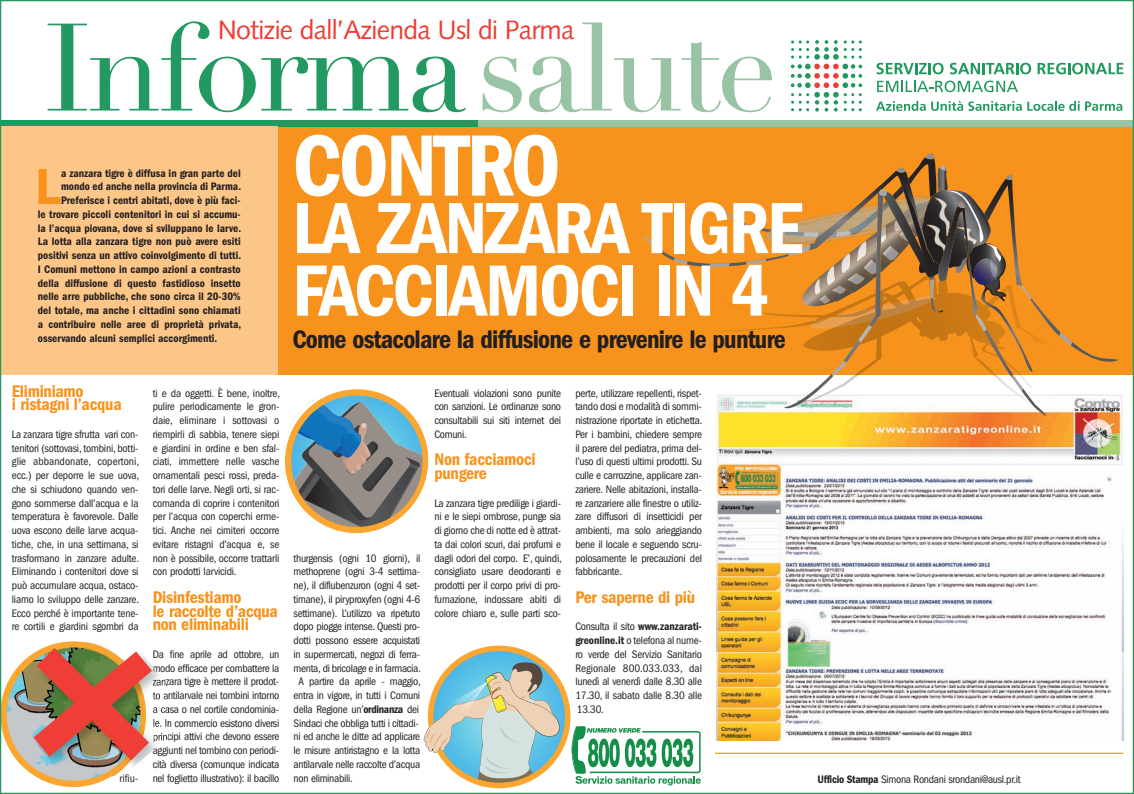
<style>
.page{position:relative;width:1134px;height:794px;background:#fff}
.page>*{position:absolute;margin:0;border:0;box-sizing:border-box;transform-origin:0 0}
.t1{font:122px "Didot";letter-spacing:-.03em;color:#219960}
.t2{font:600 condensed 90px "Franklin Gothic";letter-spacing:-.03em;color:#fff}
.t3{font:600 condensed 75px/62.5px "Franklin Gothic";letter-spacing:-.03em;color:#fff}
.t4{font:600 51px "Franklin Gothic";color:#f7931d}
.t5{font:26.62px "Syntax";letter-spacing:-.03em;color:#ee3e35}
.t6{font:600 condensed 26.25px "Franklin Gothic";letter-spacing:-.03em;color:#231f20}
.t7{font:600 condensed 17.5px/13.8px "Franklin Gothic";letter-spacing:-.015em;color:#f7931d}
.t8{font:condensed 11.25px/13.8px "Franklin Gothic";letter-spacing:-.025em;color:#231f20;text-align:justify}
.t9{font:600 condensed 11.25px "Franklin Gothic";color:#231f20}
.s1{color:#98c3a4}
.s2{font-weight:600}
</style>
<div class="page">
<img style="left:716px;top:395px;width:407px;height:345px">
<div style="left:278px;top:125px;width:856px;height:250px;background:#f7931d"></div>
<svg style="left:641px;top:153px;width:478px;height:263px"></svg>
<svg style="left:285px;top:389px;width:142px;height:143px"></svg>
<div style="left:1px;top:120px;width:477px;height:7px;background:#219960"></div>
<svg style="left:876px;top:63px;width:68px;height:11px"></svg>
<svg style="left:950px;top:63px;width:81px;height:11px"></svg>
<svg style="left:1037px;top:63px;width:86px;height:11px"></svg>
<svg style="left:877px;top:81px;width:141px;height:11px"></svg>
<svg style="left:791px;top:40px;width:71px;height:72px"></svg>
<svg style="left:876px;top:101px;width:203px;height:10px"></svg>
<svg style="left:1085px;top:102px;width:37px;height:9px"></svg>
<div style="left:478px;top:120px;width:655px;height:7px;background:#98c3a4"></div>
<div style="left:0;top:126px;width:278px;height:248px;background:#fdc689"></div>
<hr style="left:715px;top:752px;width:408px;height:2px;background:#f7931d">
<svg style="left:423px;top:645px;width:278px;height:144px"></svg>
<svg style="left:2px;top:641px;width:167px;height:147px"></svg>
<h3 class="t5" style="left:218px;top:19px;width:358px">Notizie dall’Azienda Usl di Parma</h3>
<h1 class="t1" style="left:44px;top:-5px;width:735px">Informa<span class="s1">salute</span></h1>
<h3 class="t4" style="left:36px;top:169px;width:27px">L</h3>
<p class="t9" style="left:61px;top:169px;width:181px">a zanzara tigre è diffusa in gran parte del</p>
<p class="t9" style="left:61px;top:183px;width:182px">mondo ed anche nella provincia di Parma.</p>
<p class="t9" style="left:61px;top:196px;width:181px">Preferisce i centri abitati, dove è più faci-</p>
<p class="t9" style="left:38px;top:210px;width:204px">le trovare piccoli contenitori in cui si accumu-</p>
<p class="t9" style="left:38px;top:224px;width:205px">la l’acqua piovana, dove si sviluppano le larve.</p>
<p class="t9" style="left:38px;top:238px;width:204px">La lotta alla zanzara tigre non può avere esiti</p>
<p class="t9" style="left:38px;top:251px;width:205px">positivi senza un attivo coinvolgimento di tutti.</p>
<p class="t9" style="left:38px;top:265px;width:204px">I Comuni mettono in campo azioni a contrasto</p>
<p class="t9" style="left:38px;top:279px;width:204px">della diffusione di questo fastidioso insetto</p>
<p class="t9" style="left:38px;top:293px;width:204px">nelle arre pubbliche, che sono circa il 20-30%</p>
<p class="t9" style="left:38px;top:306px;width:204px">del totale, ma anche i cittadini sono chiamati</p>
<p class="t9" style="left:38px;top:320px;width:205px">a contribuire nelle aree di proprietà privata,</p>
<p class="t9" style="left:38px;top:334px;width:181px">osservando alcuni semplici accorgimenti.</p>
<h3 class="t7" style="left:12px;top:385px;width:111px">Eliminiamo<br>i ristagni l’acqua</h3>
<p class="t8" style="left:12px;top:428px;width:129px">La zanzara tigre sfrutta vari con&shy;tenitori (sottovasi, tombini, botti&shy;glie abbandonate, copertoni, ecc.) per deporre le sue uova, che si schiudono quando ven&shy;gono sommerse dall’acqua e la temperatura è favorevole. Dalle uova escono delle larve acqua&shy;tiche, che, in una settimana, si trasformano in zanzare adulte.<br>Eliminando i contenitori dove si può accumulare acqua, ostaco&shy;liamo lo sviluppo delle zanzare.<br>Ecco perché è importante tene&shy;re cortili e giardini sgombri da</p>
<p class="t8" style="left:119px;top:772px;width:20px">rifiu-</p>
<p class="t8" style="left:153px;top:387px;width:129px">ti e da oggetti. È bene, inoltre, pulire periodicamente le gron&shy;daie, eliminare i sottovasi o riempirli di sabbia, tenere siepi e giardini in ordine e ben sfal&shy;ciati, immettere nelle vasche ornamentali pesci rossi, preda&shy;tori delle larve. Negli orti, si rac&shy;comanda di coprire i contenitori per l’acqua con coperchi erme&shy;tici. Anche nei cimiteri occorre evitare ristagni d’acqua e, se non è possibile, occorre trattarli con prodotti larvicidi.</p>
<h3 class="t7" style="left:153px;top:591px;width:127px">Disinfestiamo<br>le raccolte d’acqua non eliminabili</h3>
<p class="t8" style="left:153px;top:648px;width:128px">Da fine aprile ad ottobre, un modo efficace per combattere la zanzara tigre è mettere il prodot&shy;to antilarvale nei tombini intorno a casa o nel cortile condominia&shy;le. In commercio esistono diversi principi attivi che devono essere aggiunti nel tombino con periodi&shy;cità diversa (comunque indicata nel foglietto illustrativo): il bacillo</p>
<h2 class="t2" style="left:292px;top:136px;width:270px">CONTRO</h2>
<h3 class="t3" style="left:292px;top:203px;width:512px">LA ZANZARA TIGRE<br>FACCIAMOCI IN 4</h3>
<h3 class="t6" style="left:292px;top:331px;width:495px">Come ostacolare la diffusione e prevenire le punture</h3>
<p class="t8" style="left:294px;top:552px;width:128px">thurgensis (ogni 10 giorni), il</p>
<p class="t8" style="left:294px;top:566px;width:128px">methoprene (ogni 3-4 settima-</p>
<p class="t8" style="left:294px;top:579px;width:128px">ne), il diflubenzuron (ogni 4 set-</p>
<p class="t8" style="left:294px;top:593px;width:128px">timane), il piryproxyfen (ogni 4-6</p>
<p class="t8" style="left:294px;top:607px;width:128px">settimane). L’utilizzo va ripetuto</p>
<p class="t8" style="left:294px;top:620px;width:128px">dopo piogge intense. Questi pro-</p>
<p class="t8" style="left:294px;top:634px;width:128px">dotti possono essere acquistati</p>
<p class="t8" style="left:294px;top:648px;width:128px">in supermercati, negozi di ferra-</p>
<p class="t8" style="left:294px;top:662px;width:129px">menta, di bricolage e in farmacia.</p>
<p class="t8" style="left:298px;top:675px;width:124px">A partire da aprile - maggio,</p>
<p class="t8" style="left:294px;top:689px;width:128px">entra in vigore, in tutti i Comuni</p>
<p class="t8" style="left:294px;top:703px;width:127px">della Regione un’<span class="s2">ordinanza</span> dei</p>
<p class="t8" style="left:294px;top:717px;width:127px">Sindaci che obbliga tutti i cittadi-</p>
<p class="t8" style="left:294px;top:730px;width:128px">ni ed anche le ditte ad applicare</p>
<p class="t8" style="left:294px;top:744px;width:128px">le misure antiristagno e la lotta</p>
<p class="t8" style="left:294px;top:758px;width:128px">antilarvale nelle raccolte d’acqua</p>
<p class="t8" style="left:294px;top:772px;width:61px">non eliminabili.</p>
<p class="t8" style="left:434px;top:387px;width:128px">Eventuali violazioni sono punite con sanzioni. Le ordinanze sono consultabili sui siti internet dei Comuni.</p>
<h3 class="t7" style="left:434px;top:454px;width:103px">Non facciamoci pungere</h3>
<p class="t8" style="left:434px;top:497px;width:129px">La zanzara tigre predilige i giardi&shy;ni e le siepi ombrose, punge sia di giorno che di notte ed è attrat&shy;ta dai colori scuri, dai profumi e dagli odori del corpo. E’, quindi, consigliato usare deodoranti e prodotti per il corpo privi di pro&shy;fumazione, indossare abiti di colore chiaro e, sulle parti sco-</p>
<p class="t8" style="left:575px;top:387px;width:129px">perte, utilizzare repellenti, rispet&shy;tando dosi e modalità di sommi&shy;nistrazione riportate in etichetta.<br>Per i bambini, chiedere sempre il parere del pediatra, prima del&shy;l’uso di questi ultimi prodotti. Su culle e carrozzine, applicare zan&shy;zariere. Nelle abitazioni, installa&shy;re zanzariere alle finestre o utiliz&shy;zare diffusori di insetticidi per ambienti, ma solo arieggiando bene il locale e seguendo scru&shy;polosamente le precauzioni del fabbricante.</p>
<h3 class="t7" style="left:575px;top:591px;width:121px">Per saperne di più</h3>
<p class="t8" style="left:575px;top:621px;width:128px">Consulta il sito <span class="s2">www.zanzarati&shy;greonline.it</span> o telefona al nume&shy;ro verde del Servizio Sanitario Regionale 800.033.033, dal lunedì al venerdì dalle 8.30 alle 17.30, il sabato dalle 8.30 alle 13.30.</p>
<p class="t8" style="left:817px;top:773px;width:205px"><span class="s2">Ufficio Stampa</span> Simona Rondani srondani@ausl.pr.it</p>
</div>
